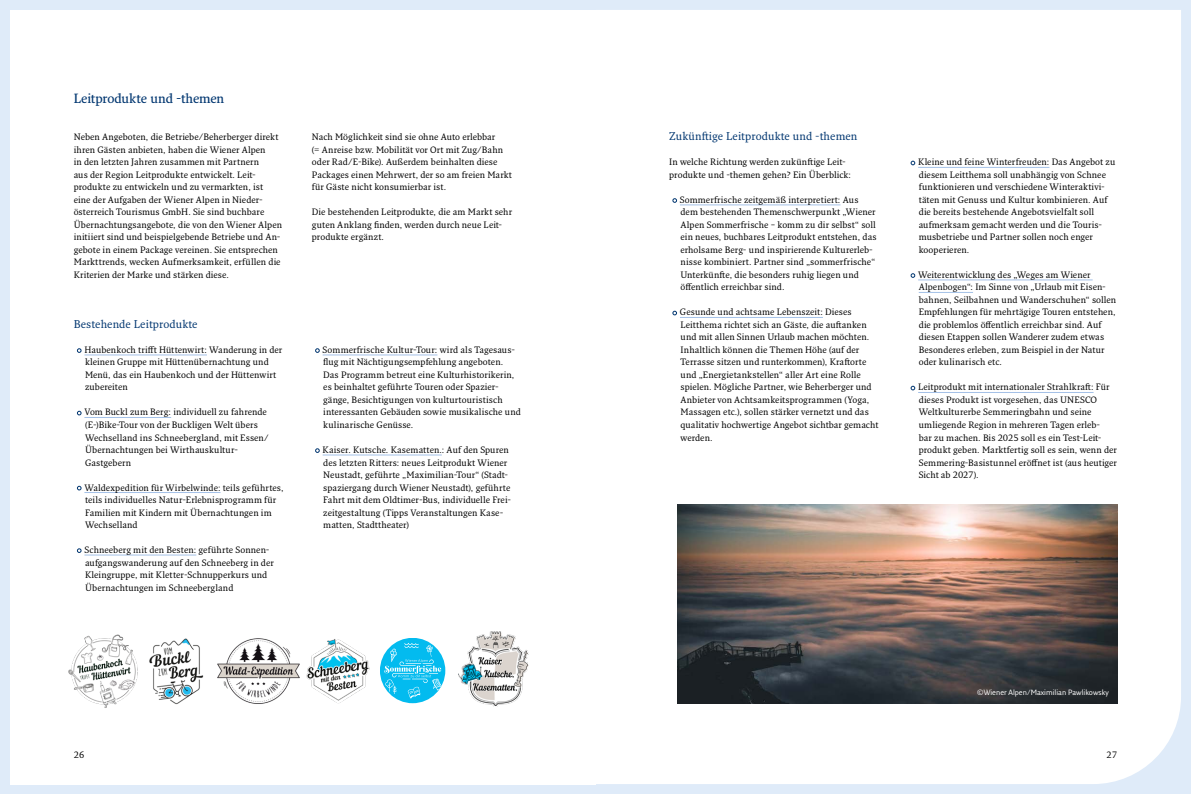
<style>
.page{position:relative;width:1191px;height:794px;background:#fff}
.page>*{position:absolute;margin:0;border:0;box-sizing:border-box;transform-origin:0 0}
.t1{font:600 13px "Fresco Pro";letter-spacing:-.005em;color:#003670}
.t2{font:11px "Fresco Pro";letter-spacing:.01em;color:#003670}
.t3{font:9px/12.5px "Fresco Pro";letter-spacing:.005em;color:#000}
.t4{font:7.5px "Fresco Sans Pro";color:#fff}
.s1{color:#003670}
</style>
<div class="page">
<div style="left:595px;top:0;width:596px;height:794px;background:#dfebf9"></div>
<div style="left:595px;top:10px;width:586px;height:774px;background:#fff"></div>
<div style="left:0;top:0;width:595px;height:794px;background:#dfebf9"></div>
<div style="left:10px;top:10px;width:585px;height:774px;background:#fff"></div>
<hr style="left:84px;top:354px;width:123px;height:1px;background:#a4c1e7">
<hr style="left:84px;top:417px;width:87px;height:1px;background:#a4c1e7">
<hr style="left:84px;top:492px;width:136px;height:1px;background:#a4c1e7">
<hr style="left:84px;top:554px;width:112px;height:1px;background:#a4c1e7">
<hr style="left:323px;top:354px;width:114px;height:1px;background:#a4c1e7">
<hr style="left:323px;top:454px;width:119px;height:1px;background:#a4c1e7">
<hr style="left:680px;top:204px;width:160px;height:1px;background:#a4c1e7">
<hr style="left:680px;top:317px;width:143px;height:1px;background:#a4c1e7">
<hr style="left:918px;top:167px;width:131px;height:1px;background:#a4c1e7">
<hr style="left:918px;top:279px;width:174px;height:1px;background:#a4c1e7">
<hr style="left:918px;top:292px;width:55px;height:1px;background:#a4c1e7">
<hr style="left:918px;top:392px;width:175px;height:1px;background:#a4c1e7">
<img style="left:677px;top:504px;width:440px;height:199px">
<img style="left:149px;top:638px;width:55px;height:67px">
<img style="left:306px;top:639px;width:64px;height:65px">
<img style="left:217px;top:638px;width:83px;height:66px">
<img style="left:68px;top:634px;width:70px;height:74px">
<img style="left:458px;top:631px;width:71px;height:75px">
<div style="left:380px;top:638px;width:65px;height:65px;background:#03bbef;border-radius:50%"></div>
<svg style="left:384px;top:643px;width:59px;height:55px"></svg>
<h1 class="t1" style="left:74px;top:90px;width:152px">Leitprodukte und -themen</h1>
<p class="t3" style="left:74px;top:131px;width:210px">Neben Angeboten, die Betriebe/Beherberger direkt ihren Gästen anbieten, haben die Wiener Alpen<br>in den letzten Jahren zusammen mit Partnern<br>aus der Region Leitprodukte entwickelt. Leit&shy;produkte zu entwickeln und zu vermarkten, ist eine der Aufgaben der Wiener Alpen in Nieder&shy;österreich Tourismus GmbH. Sie sind buchbare Übernachtungsangebote, die von den Wiener Alpen initiiert sind und beispielgebende Betriebe und An&shy;gebote in einem Package vereinen. Sie entsprechen Markttrends, wecken Aufmerksamkeit, erfüllen die Kriterien der Marke und stärken diese.</p>
<p class="t2" style="left:74px;top:317px;width:125px">Bestehende Leitprodukte</p>
<p class="t3" style="left:85px;top:343px;width:199px;text-indent:-9px"><span class="s1">•</span> Haubenkoch trifft Hüttenwirt: Wanderung in der kleinen Gruppe mit Hüttenübernachtung und Menü, das ein Haubenkoch und der Hüttenwirt zubereiten</p>
<p class="t3" style="left:85px;top:406px;width:185px;text-indent:-9px"><span class="s1">•</span> Vom Buckl zum Berg: individuell zu fahrende (E-)Bike-Tour von der Buckligen Welt übers Wechselland ins Schneebergland, mit Essen/ Übernachtungen bei Wirthauskultur-Gastgebern</p>
<p class="t3" style="left:85px;top:481px;width:200px;text-indent:-9px"><span class="s1">•</span> Waldexpedition für Wirbelwinde: teils geführtes, teils individuelles Natur-Erlebnisprogramm für Familien mit Kindern mit Übernachtungen im Wechselland</p>
<p class="t3" style="left:85px;top:543px;width:190px;text-indent:-9px"><span class="s1">•</span> Schneeberg mit den Besten: geführte Sonnen&shy;aufgangswanderung auf den Schneeberg in der Kleingruppe, mit Kletter-Schnupperkurs und Übernachtungen im Schneebergland</p>
<p class="t3" style="left:312px;top:131px;width:202px">Nach Möglichkeit sind sie ohne Auto erlebbar<br>(= Anreise bzw. Mobilität vor Ort mit Zug/Bahn oder Rad/E-Bike). Außerdem beinhalten diese Packages einen Mehrwert, der so am freien Markt für Gäste nicht konsumierbar ist.</p>
<p class="t3" style="left:312px;top:206px;width:202px">Die bestehenden Leitprodukte, die am Markt sehr guten Anklang finden, werden durch neue Leit&shy;produkte ergänzt.</p>
<p class="t3" style="left:323px;top:343px;width:199px;text-indent:-9px"><span class="s1">•</span> Sommerfrische Kultur-Tour: wird als Tagesaus&shy;flug mit Nächtigungsempfehlung angeboten.<br>Das Programm betreut eine Kulturhistorikerin, es beinhaltet geführte Touren oder Spazier&shy;gänge, Besichtigungen von kulturtouristisch interessanten Gebäuden sowie musikalische und kulinarische Genüsse.</p>
<p class="t3" style="left:323px;top:443px;width:189px;text-indent:-9px"><span class="s1">•</span> Kaiser. Kutsche. Kasematten.: Auf den Spuren des letzten Ritters: neues Leitprodukt Wiener Neustadt, geführte „Maximilian-Tour“ (Stadt&shy;spaziergang durch Wiener Neustadt), geführte Fahrt mit dem Oldtimer-Bus, individuelle Frei&shy;zeitgestaltung (Tipps Veranstaltungen Kase&shy;matten, Stadttheater)</p>
<p class="t2" style="left:669px;top:129px;width:190px">Zukünftige Leitprodukte und -themen</p>
<p class="t3" style="left:669px;top:156px;width:183px">In welche Richtung werden zukünftige Leit&shy;produkte und -themen gehen? Ein Überblick:</p>
<p class="t3" style="left:680px;top:193px;width:198px;text-indent:-9px"><span class="s1">•</span> Sommerfrische zeitgemäß interpretiert: Aus dem bestehenden Themenschwerpunkt „Wiener Alpen Sommerfrische – komm zu dir selbst“ soll ein neues, buchbares Leitprodukt entstehen, das erholsame Berg- und inspirierende Kulturerleb&shy;nisse kombiniert. Partner sind „sommerfrische“ Unterkünfte, die besonders ruhig liegen und öffentlich erreichbar sind.</p>
<p class="t3" style="left:680px;top:306px;width:199px;text-indent:-9px"><span class="s1">•</span> Gesunde und achtsame Lebenszeit: Dieses Leitthema richtet sich an Gäste, die auftanken und mit allen Sinnen Urlaub machen möchten.<br>Inhaltlich können die Themen Höhe (auf der Terrasse sitzen und runterkommen), Kraftorte und „Energietankstellen“ aller Art eine Rolle spielen. Mögliche Partner, wie Beherberger und Anbieter von Achtsamkeitsprogrammen (Yoga, Massagen etc.), sollen stärker vernetzt und das qualitativ hochwertige Angebot sichtbar gemacht werden.</p>
<p class="t3" style="left:918px;top:156px;width:198px;text-indent:-9px"><span class="s1">•</span> Kleine und feine Winterfreuden: Das Angebot zu diesem Leitthema soll unabhängig von Schnee funktionieren und verschiedene Winteraktivi&shy;täten mit Genuss und Kultur kombinieren. Auf die bereits bestehende Angebotsvielfalt soll aufmerksam gemacht werden und die Touris&shy;musbetriebe und Partner sollen noch enger kooperieren.</p>
<p class="t3" style="left:918px;top:268px;width:199px;text-indent:-9px"><span class="s1">•</span> Weiterentwicklung des „Weges am Wiener Alpenbogen“: Im Sinne von „Urlaub mit Eisen&shy;bahnen, Seilbahnen und Wanderschuhen“ sollen Empfehlungen für mehrtägige Touren entstehen, die problemlos öffentlich erreichbar sind. Auf diesen Etappen sollen Wanderer zudem etwas Besonderes erleben, zum Beispiel in der Natur oder kulinarisch etc.</p>
<p class="t3" style="left:918px;top:381px;width:200px;text-indent:-9px"><span class="s1">•</span> Leitprodukt mit internationaler Strahlkraft: Für dieses Produkt ist vorgesehen, das UNESCO Weltkulturerbe Semmeringbahn und seine umliegende Region in mehreren Tagen erleb-<br>bar zu machen. Bis 2025 soll es ein Test-Leit&shy;produkt geben. Marktfertig soll es sein, wenn der Semmering-Basistunnel eröffnet ist (aus heutiger Sicht ab 2027).</p>
<p class="t4" style="left:977px;top:687px;width:133px">©Wiener Alpen/Maximilian Pawlikowsky</p>
<p class="t3" style="left:74px;top:748px;width:12px">26</p>
<p class="t3" style="left:1106px;top:748px;width:12px">27</p>
</div>
